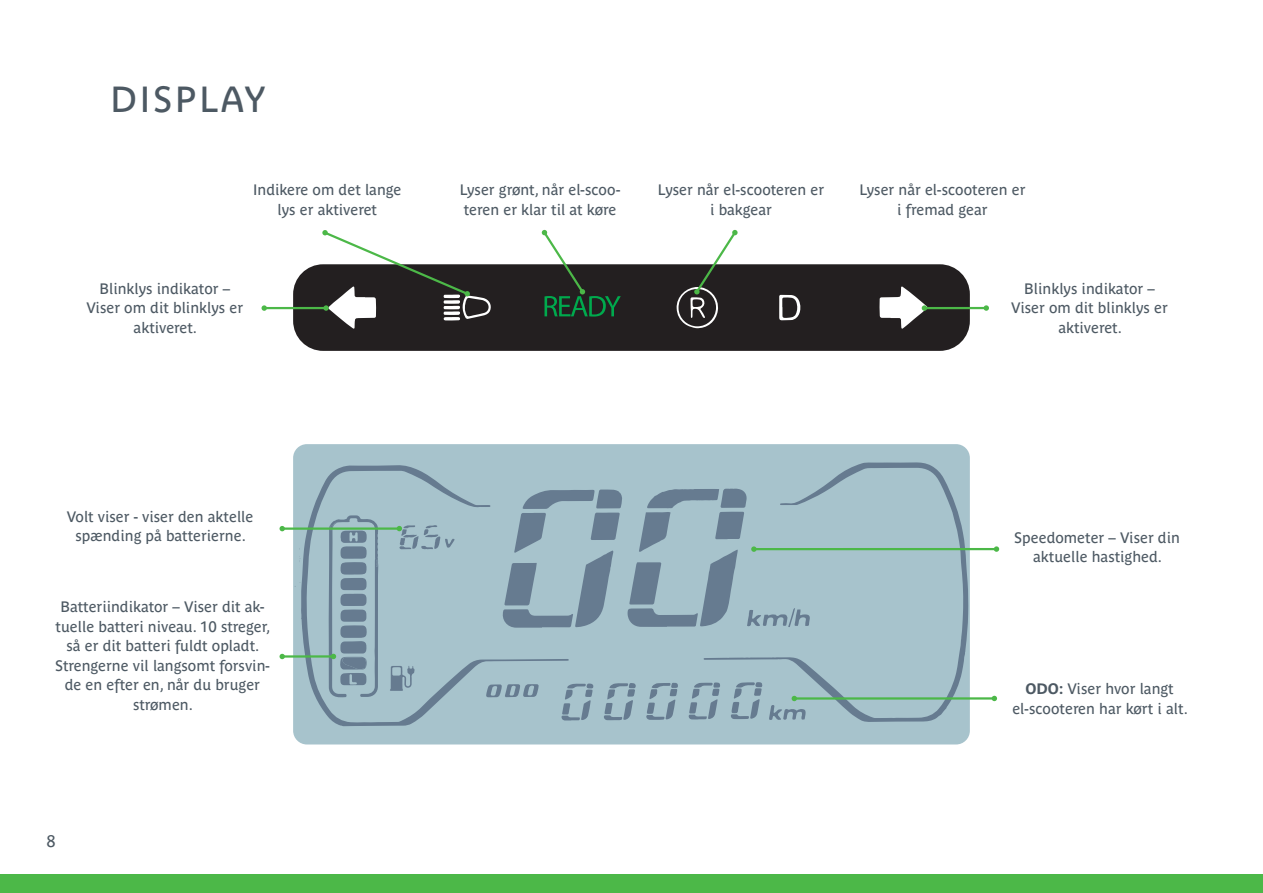
<style>
.page{position:relative;width:1263px;height:893px;background:#fff}
.page>*{position:absolute;margin:0;border:0;box-sizing:border-box;transform-origin:0 0}
.Overskrift{font:36px "Parisine Plus Std";letter-spacing:.08em;color:#4d5963}
.t1{font:16.5px "Parisine Plus Std";color:#4d5963}
.Info{font:15px/19.5px "Parisine Plus Std";color:#4d5963;text-align:center}
.s1{font-weight:700}
</style>
<div class="page">
<div style="left:0;top:874px;width:1263px;height:19px;background:#4cb848"></div>
<div style="left:293px;top:444px;width:677px;height:300px;background:#a7c3cc;border-radius:14px"></div>
<svg style="left:704px;top:462px;width:264px;height:260px"></svg>
<svg style="left:301px;top:465px;width:268px;height:261px"></svg>
<svg style="left:389px;top:666px;width:26px;height:25px"></svg>
<svg style="left:486px;top:684px;width:53px;height:13px"></svg>
<svg style="left:731px;top:682px;width:31px;height:37px"></svg>
<svg style="left:689px;top:682px;width:31px;height:37px"></svg>
<svg style="left:646px;top:682px;width:32px;height:38px"></svg>
<svg style="left:561px;top:683px;width:32px;height:37px"></svg>
<svg style="left:604px;top:683px;width:32px;height:37px"></svg>
<div style="left:293px;top:264px;width:677px;height:87px;background:#231f20;border-radius:30px"></div>
<svg style="left:779px;top:295px;width:22px;height:25px"></svg>
<hr style="left:264px;top:307px;width:62px;height:2px;background:#4cb848">
<svg style="left:261px;top:305px;width:6px;height:6px"></svg>
<svg style="left:322px;top:230px;width:170px;height:99px"></svg>
<svg style="left:541px;top:229px;width:80px;height:88px"></svg>
<svg style="left:676px;top:229px;width:62px;height:100px"></svg>
<hr style="left:924px;top:307px;width:62px;height:2px;background:#4cb848">
<svg style="left:879px;top:286px;width:49px;height:43px"></svg>
<svg style="left:983px;top:305px;width:6px;height:6px"></svg>
<hr style="left:754px;top:548px;width:242px;height:2px;background:#4cb848">
<svg style="left:994px;top:546px;width:5px;height:6px"></svg>
<svg style="left:501px;top:489px;width:309px;height:139px"></svg>
<hr style="left:794px;top:697px;width:200px;height:3px;background:#4cb848">
<svg style="left:992px;top:696px;width:5px;height:5px"></svg>
<svg style="left:769px;top:696px;width:37px;height:24px"></svg>
<hr style="left:282px;top:655px;width:51px;height:3px;background:#4cb848">
<svg style="left:279px;top:654px;width:6px;height:5px"></svg>
<svg style="left:329px;top:515px;width:49px;height:183px"></svg>
<hr style="left:282px;top:527px;width:117px;height:3px;background:#4cb848">
<svg style="left:279px;top:526px;width:6px;height:5px"></svg>
<svg style="left:397px;top:522px;width:58px;height:27px"></svg>
<p class="Overskrift" style="left:111px;top:78px;width:157px">DISPLAY</p>
<p class="Info" style="left:253px;top:180px;width:150px">Indikere om det lange lys er aktiveret</p>
<p class="Info" style="left:460px;top:180px;width:162px;text-align:left">Lyser grønt, når el-scoo&shy;teren er klar til at køre</p>
<p class="Info" style="left:658px;top:180px;width:168px">Lyser når el-scooteren er i bakgear</p>
<p class="Info" style="left:859px;top:180px;width:168px">Lyser når el-scooteren er i fremad gear</p>
<p class="Info" style="left:86px;top:279px;width:158px">Blinklys indikator –<br>Viser om dit blinklys er aktiveret.</p>
<p class="Info" style="left:1011px;top:279px;width:158px">Blinklys indikator –<br>Viser om dit blinklys er aktiveret.</p>
<p class="Info" style="left:67px;top:507px;width:188px">Volt viser - viser den aktelle spænding på batterierne.</p>
<p class="Info" style="left:55px;top:597px;width:217px">Batteriindikator – Viser dit ak&shy;tuelle batteri niveau. 10 streger, så er dit batteri fuldt opladt.<br>Strengerne vil langsomt forsvin&shy;de en efter en, når du bruger strømen.</p>
<p class="t1" style="left:47px;top:831px;width:11px">8</p>
<p class="Info" style="left:1014px;top:528px;width:167px">Speedometer – Viser din aktuelle hastighed.</p>
<p class="Info" style="left:1012px;top:679px;width:177px"><span class="s1">ODO:</span> Viser hvor langt el-scooteren har kørt i alt.</p>
</div>
